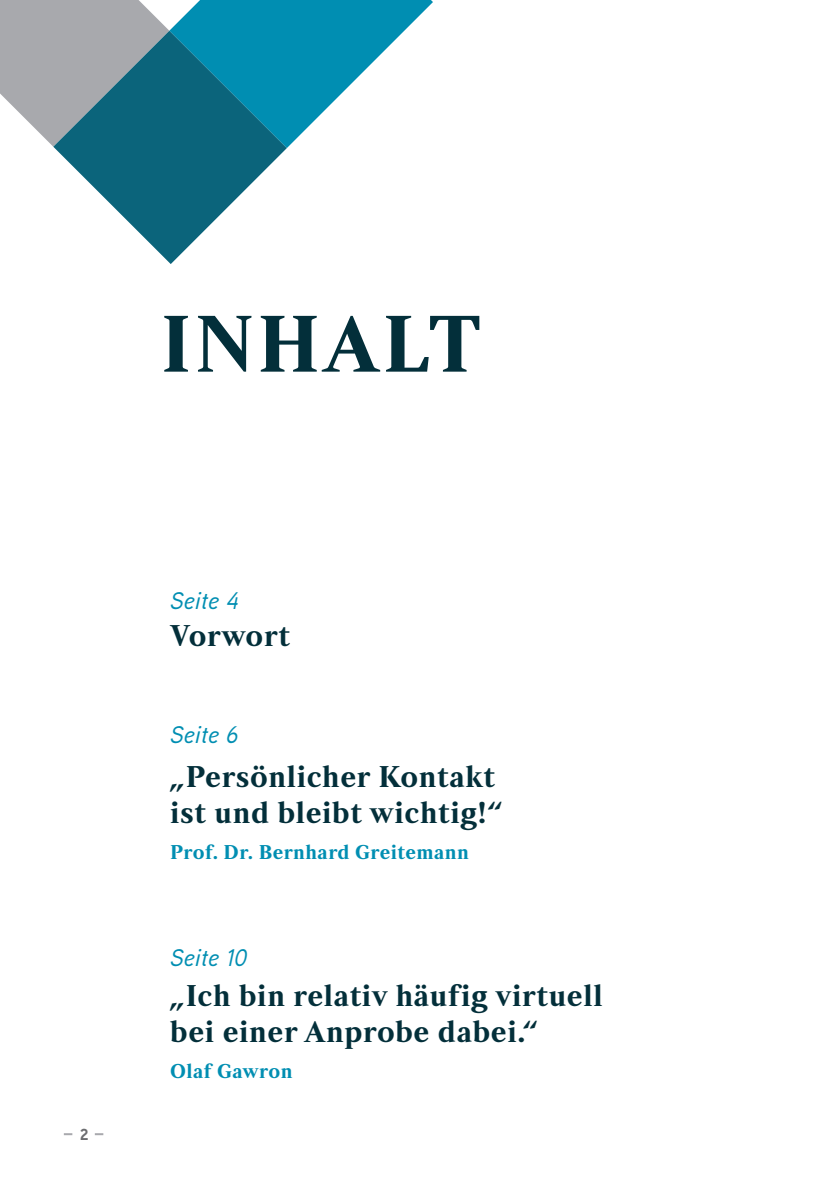
<style>
.page{position:relative;width:840px;height:1191px;background:#fff}
.page>*{position:absolute;margin:0;border:0;box-sizing:border-box;transform-origin:0 0}
.t1{font:700 80px "Strato Pro";letter-spacing:.04em;color:#032f3a}
.t2{font:700 30px/36px "Strato Pro";letter-spacing:.02em;color:#032f3a}
.t3{font:italic 500 24px "Aaux Next";letter-spacing:.02em;color:#008eb2}
.t4{font:700 20px "Strato Pro";letter-spacing:.02em;color:#008eb2}
.t5{font:700 16px "Aaux Next";color:#6c6d70}
</style>
<div class="page">
<svg style="left:0;top:0;width:433px;height:148px"></svg>
<svg style="left:53px;top:31px;width:233px;height:233px"></svg>
<svg style="left:95px;top:1133px;width:8px;height:2px"></svg>
<svg style="left:64px;top:1133px;width:8px;height:2px"></svg>
<h1 class="t1" style="left:160px;top:293px;width:321px">INHALT</h1>
<p class="t5" style="left:80px;top:1122px;width:10px">2</p>
<p class="t3" style="left:170px;top:584px;width:69px">Seite 4</p>
<p class="t2" style="left:170px;top:616px;width:121px">Vorwort</p>
<p class="t3" style="left:170px;top:718px;width:69px">Seite 6</p>
<p class="t2" style="left:170px;top:757px;width:333px">„Persönlicher Kontakt ist und bleibt wichtig!“</p>
<p class="t4" style="left:170px;top:839px;width:300px">Prof. Dr. Bernhard Greitemann</p>
<p class="t3" style="left:170px;top:941px;width:78px">Seite 10</p>
<p class="t2" style="left:170px;top:976px;width:433px">„Ich bin relativ häufig virtuell bei einer Anprobe dabei.“</p>
<p class="t4" style="left:170px;top:1058px;width:124px">Olaf Gawron</p>
</div>
